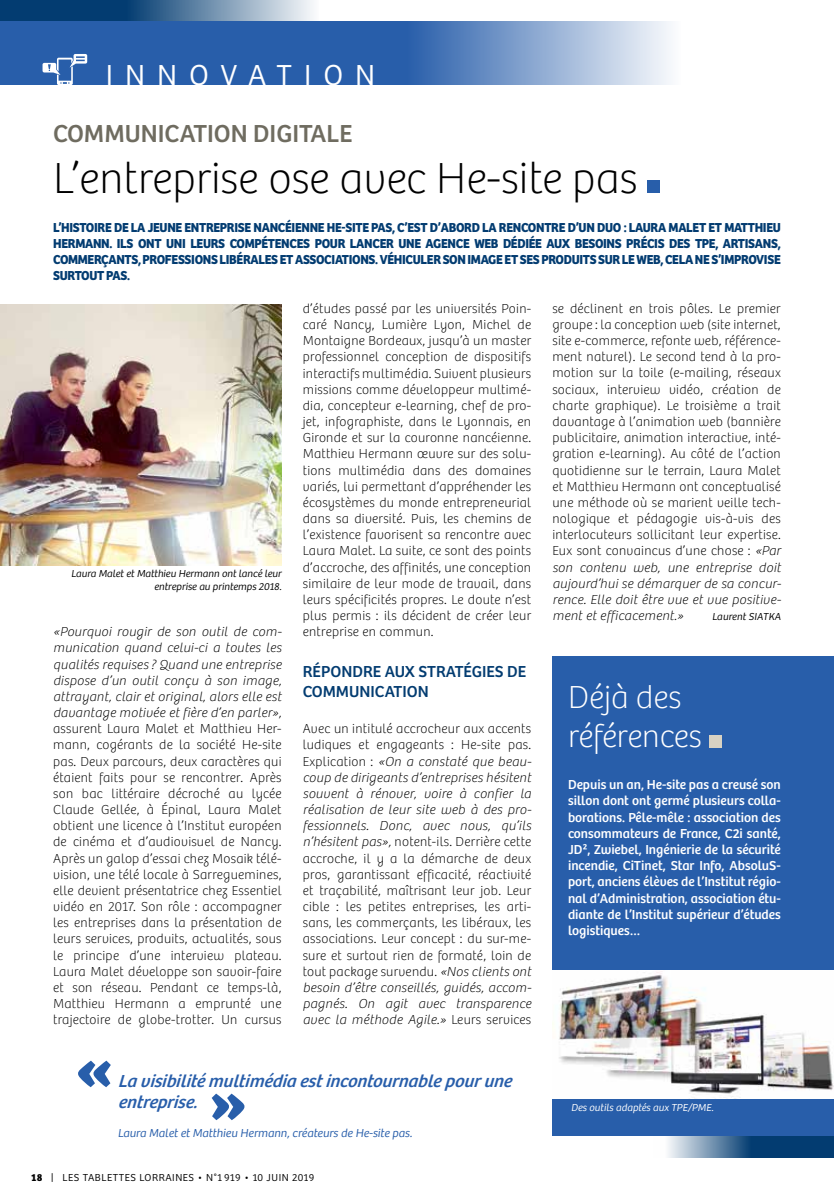
<style>
.page{position:relative;width:834px;height:1200px;background:#fff}
.page>*{position:absolute;margin:0;border:0;box-sizing:border-box;transform-origin:0 0}
.t1{font:100 45px "Bree";color:#000}
.t2{font:100 33px/39.6px "Bree";color:#fff}
.t3{font:300 30px "Bree";letter-spacing:.4em;color:#fff}
.t4{font:25.5px "Bree";color:#6f6c60}
.t5{font:italic 18px/21.6px "Bree";color:#285eaa}
.t6{font:16.5px/19.8px "Bree";color:#033c71}
.t7{font:100 13.5px/16.2px "Bree";letter-spacing:.02em;color:#000;text-align:justify}
.t8{font:13.5px/16.2px "Bree";color:#fff;text-align:justify}
.t9{font:700 13.5px/16.2px "Bree";letter-spacing:-.025em;color:#033c71;text-align:justify;scale:.95 1}
.t10{font:italic 100 13.5px/16.2px "Bree";letter-spacing:.02em;color:#000;text-align:justify}
.t11{font:300 12px "Bree";color:#285eaa}
.t12{font:300 10.5px/12.6px "Bree";letter-spacing:.05em;color:#000;text-align:right}
.t13{font:300 10.5px "Bree";color:#fff}
.s1{font-style:italic}
.s2{font-weight:700}
</style>
<div class="page">
<svg style="left:0;top:0;width:313px;height:21px;background:#4b7399"></svg>
<svg style="left:0;top:21px;width:671px;height:64px;background:#517dba"></svg>
<svg style="left:43px;top:54px;width:44px;height:31px"></svg>
<div style="left:647px;top:180px;width:13px;height:13px;background:#285eaa"></div>
<img style="left:0;top:304px;width:281px;height:261px">
<svg style="left:653px;top:1135px;width:180px;height:22px;background:#4d769c"></svg>
<div style="left:552px;top:656px;width:281px;height:479px;background:#285eaa"></div>
<img style="left:552px;top:970px;width:281px;height:128px">
<div style="left:709px;top:734px;width:12px;height:13px;background:#d8d2c3"></div>
<svg style="left:78px;top:1060px;width:33px;height:26px"></svg>
<svg style="left:212px;top:1093px;width:32px;height:26px"></svg>
<h3 class="t3" style="left:106px;top:58px;width:271px">INNOVATION</h3>
<h3 class="t4" style="left:53px;top:118px;width:300px">COMMUNICATION DIGITALE</h3>
<h1 class="t1" style="left:53px;top:152px;width:586px">L’entreprise ose avec He-site pas</h1>
<p class="t9" style="left:53px;top:219px;width:767px">L’HISTOIRE DE LA JEUNE ENTREPRISE NANCÉIENNE HE-SITE PAS, C’EST D’ABORD LA RENCONTRE D’UN DUO : LAURA MALET ET MATTHIEU HERMANN. ILS ONT UNI LEURS COMPÉTENCES POUR LANCER UNE AGENCE WEB DÉDIÉE AUX BESOINS PRÉCIS DES TPE, ARTISANS, COMMERÇANTS, PROFESSIONS LIBÉRALES ET ASSOCIATIONS. VÉHICULER SON IMAGE ET SES PRODUITS SUR LE WEB, CELA NE S’IMPROVISE SURTOUT PAS.</p>
<p class="t12" style="left:71px;top:567px;width:213px">Laura Malet et Matthieu Hermann ont lancé leur entreprise au printemps 2018.</p>
<p class="t10" style="left:53px;top:623px;width:230px">«Pourquoi rougir de son outil de com&shy;munication quand celui-ci a toutes les qualités requises ? Quand une entreprise dispose d’un outil conçu à son image, attrayant, clair et original, alors elle est davantage motivée et fière d’en parler»,</p>
<p class="t7" style="left:53px;top:720px;width:230px">assurent Laura Malet et Matthieu Her&shy;mann, cogérants de la société He-site pas. Deux parcours, deux caractères qui étaient faits pour se rencontrer. Après son bac littéraire décroché au lycée Claude Gellée, à Épinal, Laura Malet obtient une licence à l’Institut européen de cinéma et d’audiovisuel de Nancy.<br>Après un galop d’essai chez Mosaik télé&shy;vision, une télé locale à Sarreguemines, elle devient présentatrice chez Essentiel vidéo en 2017. Son rôle : accompagner les entreprises dans la présentation de leurs services, produits, actualités, sous le principe d’une interview plateau.<br>Laura Malet développe son savoir-faire et son réseau. Pendant ce temps-là, Matthieu Hermann a emprunté une trajectoire de globe-trotter. Un cursus</p>
<p class="t7" style="left:303px;top:300px;width:230px">d’études passé par les universités Poin&shy;caré Nancy, Lumière Lyon, Michel de Montaigne Bordeaux, jusqu’à un master professionnel conception de dispositifs interactifs multimédia. Suivent plusieurs missions comme développeur multimé&shy;dia, concepteur e-learning, chef de pro&shy;jet, infographiste, dans le Lyonnais, en Gironde et sur la couronne nancéienne.<br>Matthieu Hermann œuvre sur des solu&shy;tions multimédia dans des domaines variés, lui permettant d’appréhender les écosystèmes du monde entrepreneurial dans sa diversité. Puis, les chemins de l’existence favorisent sa rencontre avec Laura Malet. La suite, ce sont des points d’accroche, des affinités, une conception similaire de leur mode de travail, dans leurs spécificités propres. Le doute n’est plus permis : ils décident de créer leur entreprise en commun.</p>
<p class="t6" style="left:303px;top:661px;width:225px">RÉPONDRE AUX STRATÉGIES DE<br>COMMUNICATION</p>
<p class="t7" style="left:303px;top:720px;width:230px">Avec un intitulé accrocheur aux accents ludiques et engageants : He-site pas.<br>Explication : <span class="s1">«On a constaté que beau&shy;coup de dirigeants d’entreprises hésitent souvent à rénover, voire à confier la réalisation de leur site web à des pro&shy;fessionnels. Donc, avec nous, qu’ils n’hésitent pas»,</span> notent-ils. Derrière cette accroche, il y a la démarche de deux pros, garantissant efficacité, réactivité et traçabilité, maîtrisant leur job. Leur cible : les petites entreprises, les arti&shy;sans, les commerçants, les libéraux, les associations. Leur concept : du sur-me&shy;sure et surtout rien de formaté, loin de tout package survendu. <span class="s1">«Nos clients ont besoin d’être conseillés, guidés, accom&shy;pagnés. On agit avec transparence avec la méthode Agile.»</span> Leurs services</p>
<h3 class="t5" style="left:118px;top:1069px;width:401px">Lavisibilitémultimédiaestincontournablepourune entreprise.</h3>
<p class="t11" style="left:118px;top:1126px;width:298px">Laura Malet et Matthieu Hermann,créateurs de He-site pas.</p>
<p class="t12" style="left:31px;top:1170px;width:284px"><span class="s2">18</span> | LES TABLETTES LORRAINES • N°1 919 • 10 JUIN 2019</p>
<p class="t7" style="left:552px;top:300px;width:230px">se déclinent en trois pôles. Le premier groupe : la conception web (site internet, site e-commerce, refonte web, référence&shy;ment naturel). Le second tend à la pro&shy;motion sur la toile (e-mailing, réseaux sociaux, interview vidéo, création de charte graphique). Le troisième a trait davantage à l’animation web (bannière publicitaire, animation interactive, inté&shy;gration e-learning). Au côté de l’action quotidienne sur le terrain, Laura Malet et Matthieu Hermann ont conceptualisé une méthode où se marient veille tech&shy;nologique et pédagogie vis-à-vis des interlocuteurs sollicitant leur expertise.<br>Eux sont convaincus d’une chose : <span class="s1">«Par son contenu web, une entreprise doit aujourd’hui se démarquer de sa concur&shy;rence. Elle doit être vue et vue positive&shy;ment et efficacement.»</span></p>
<p class="t12" style="left:712px;top:610px;width:72px">Laurent SIATKA</p>
<h2 class="t2" style="left:568px;top:677px;width:135px">Déjà des références</h2>
<p class="t8" style="left:568px;top:776px;width:214px">Depuis un an, He-site pas a creusé son sillon dont ont germé plusieurs colla&shy;borations. Pêle-mêle : association des consommateurs de France, C2i santé, JD², Zwiebel, Ingénierie de la sécurité incendie, CiTinet, Star Info, AbsoluS&shy;port, anciens élèves de l’Institut régio&shy;nal d’Administration, association étu&shy;diante de l’Institut supérieur d’études logistiques…</p>
<p class="t13" style="left:571px;top:1100px;width:146px">Des outils adaptés aux TPE/PME.</p>
</div>
